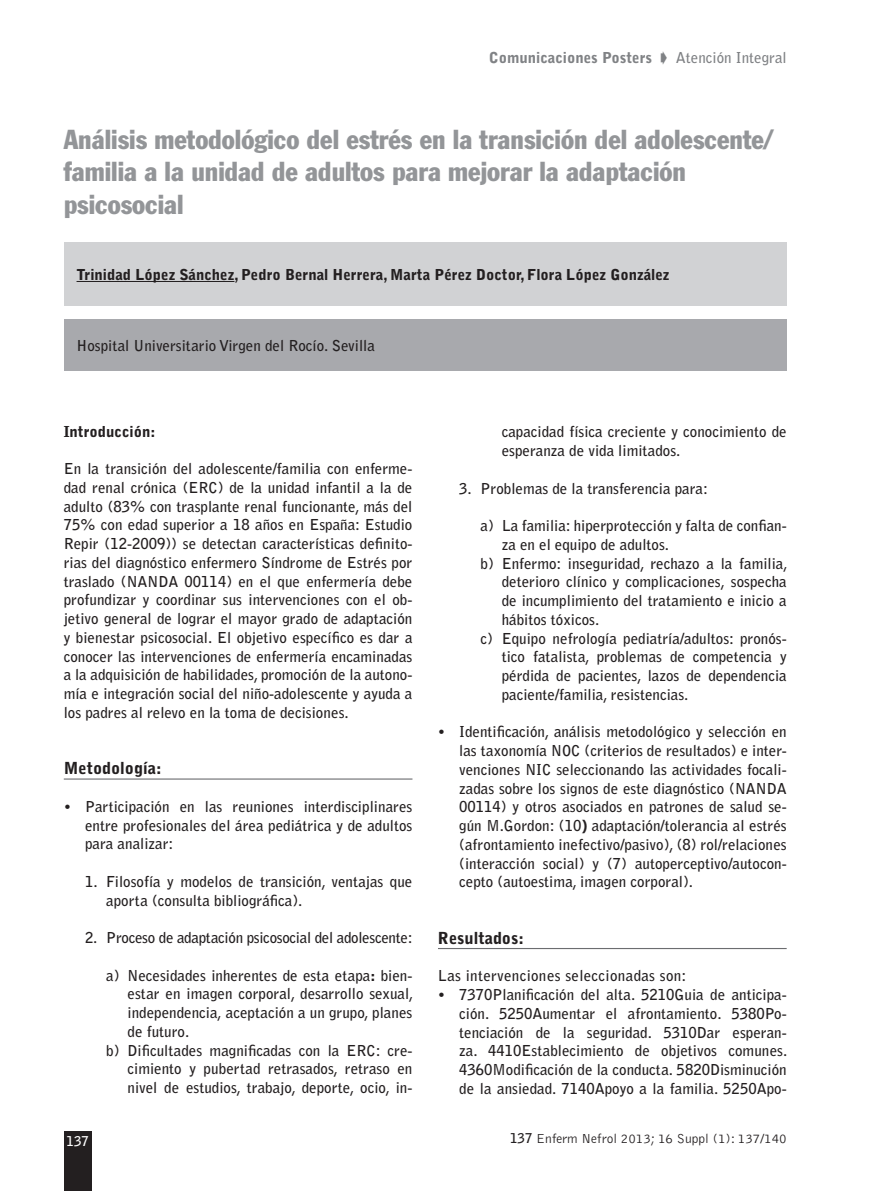
<style>
.page{position:relative;width:893px;height:1191px;background:#fff}
.page>*{position:absolute;margin:0;border:0;box-sizing:border-box;transform-origin:0 0}
.t1{font:condensed 27px/32.4px "Franklin Gothic";color:#939598}
.t2{font:900 16.5px "Bell Gothic";color:#231f20}
.t3{font:700 15px/18.8px "Bell Gothic";color:#231f20;text-align:justify}
.t4{font:900 15px "Bell Gothic";color:#231f20}
.t5{font:700 15px "Bell Gothic";letter-spacing:-.02em;color:#231f20}
.t6{font:900 15px "Bell Gothic";color:#808285}
.t7{font:700 15px "Bell Gothic";letter-spacing:.02em;color:#231f20}
.t8{font:300 13.5px "Bell Gothic";color:#231f20}
.t9{font:700 13.5px "Bell Gothic";color:#fff}
.s1{font-weight:700}
.s2{font-weight:900}
</style>
<div class="page">
<div style="left:64px;top:1131px;width:27px;height:60px;background:#231f20"></div>
<div style="left:64px;top:319px;width:723px;height:51px;background:#a8a9ad"></div>
<div style="left:64px;top:242px;width:723px;height:64px;background:#d1d2d4"></div>
<hr style="left:64px;top:778px;width:348px;height:1px;background:#6c6d70">
<hr style="left:438px;top:948px;width:349px;height:1px;background:#6c6d70">
<hr style="left:77px;top:281px;width:157px;height:1px;background:#231f20">
<p class="t6" style="left:489px;top:52px;width:299px">Comunicaciones Posters ➧ <span class="s1">Atención Integral</span></p>
<h1 class="t1" style="left:64px;top:125px;width:710px">Análisis metodológico del estrés en la transición del adolescente/ familia a la unidad de adultos para mejorar la adaptación psicosocial</h1>
<p class="t4" style="left:77px;top:269px;width:595px">Trinidad López Sánchez, Pedro Bernal Herrera, Marta Pérez Doctor, Flora López González</p>
<p class="t3" style="left:77px;top:337px;width:300px">Hospital Universitario Virgen del Rocío. Sevilla</p>
<p class="t4" style="left:64px;top:425px;width:93px">Introducción:</p>
<p class="t3" style="left:64px;top:460px;width:350px">En la transición del adolescente/familia con enferme&shy;dad renal crónica (ERC) de la unidad infantil a la de adulto (83% con trasplante renal funcionante, más del 75% con edad superior a 18 años en España: Estudio Repir (12-2009)) se detectan características definito&shy;rias del diagnóstico enfermero Síndrome de Estrés por traslado (NANDA 00114) en el que enfermería debe profundizar y coordinar sus intervenciones con el ob&shy;jetivo general de lograr el mayor grado de adaptación y bienestar psicosocial. El objetivo específico es dar a conocer las intervenciones de enfermería encaminadas a la adquisición de habilidades, promoción de la autono&shy;mía e integración social del niño-adolescente y ayuda a los padres al relevo en la toma de decisiones.</p>
<p class="t2" style="left:64px;top:762px;width:99px">Metodología:</p>
<p class="t3" style="left:85px;top:798px;width:329px;text-indent:-21px">• Participación en las reuniones interdisciplinares entre profesionales del área pediátrica y de adultos para analizar:</p>
<p class="t3" style="left:106px;top:873px;width:308px;text-indent:-21px">1. Filosofía y modelos de transición, ventajas que aporta (consulta bibliográfica).</p>
<p class="t5" style="left:85px;top:931px;width:329px">2. Proceso de adaptación psicosocial del adolescente:</p>
<p class="t3" style="left:106px;top:967px;width:308px">a) Necesidades inherentes de esta etapa<span class="s2">:</span> bien-</p>
<p class="t3" style="left:128px;top:985px;width:287px">estar en imagen corporal, desarrollo sexual,</p>
<p class="t3" style="left:128px;top:1004px;width:286px">independencia, aceptación a un grupo, planes</p>
<p class="t3" style="left:128px;top:1023px;width:63px">de futuro.</p>
<p class="t3" style="left:106px;top:1042px;width:308px">b) Dificultades magnificadas con la ERC: cre-</p>
<p class="t3" style="left:128px;top:1060px;width:286px">cimiento y pubertad retrasados, retraso en</p>
<p class="t3" style="left:128px;top:1079px;width:286px">nivel de estudios, trabajo, deporte, ocio, in-</p>
<p class="t3" style="left:502px;top:423px;width:286px">capacidad física creciente y conocimiento de esperanza de vida limitados.</p>
<p class="t3" style="left:459px;top:480px;width:250px">3. Problemas de la transferencia para:</p>
<p class="t3" style="left:480px;top:517px;width:308px">a) La familia: hiperprotección y falta de confian-</p>
<p class="t3" style="left:502px;top:536px;width:169px">za en el equipo de adultos.</p>
<p class="t3" style="left:480px;top:555px;width:309px">b) Enfermo: inseguridad, rechazo a la familia,</p>
<p class="t3" style="left:502px;top:573px;width:286px">deterioro clínico y complicaciones, sospecha</p>
<p class="t3" style="left:502px;top:592px;width:286px">de incumplimiento del tratamiento e inicio a</p>
<p class="t3" style="left:502px;top:611px;width:99px">hábitos tóxicos.</p>
<p class="t3" style="left:480px;top:630px;width:308px">c) Equipo nefrología pediatría/adultos: pronós-</p>
<p class="t3" style="left:502px;top:648px;width:286px">tico fatalista, problemas de competencia y</p>
<p class="t3" style="left:502px;top:667px;width:286px">pérdida de pacientes, lazos de dependencia</p>
<p class="t3" style="left:502px;top:686px;width:188px">paciente/familia, resistencias.</p>
<p class="t3" style="left:459px;top:723px;width:329px;text-indent:-21px">• Identificación, análisis metodológico y selección en las taxonomía NOC (criterios de resultados) e inter&shy;venciones NIC seleccionando las actividades focali&shy;zadas sobre los signos de este diagnóstico (NANDA 00114) y otros asociados en patrones de salud se&shy;gún M.Gordon: (10<span class="s2">)</span> adaptación/tolerancia al estrés (afrontamiento inefectivo/pasivo), (8) rol/relaciones (interacción social) y (7) autoperceptivo/autocon&shy;cepto (autoestima, imagen corporal).</p>
<p class="t2" style="left:438px;top:931px;width:87px">Resultados:</p>
<p class="t7" style="left:438px;top:970px;width:250px">Las intervenciones seleccionadas son:</p>
<p class="t3" style="left:459px;top:986px;width:329px;text-indent:-21px">• 7370Planificación del alta. 5210Guia de anticipa&shy;ción. 5250Aumentar el afrontamiento. 5380Po&shy;tenciación de la seguridad. 5310Dar esperan&shy;za. 4410Establecimiento de objetivos comunes.<br>4360Modificación de la conducta. 5820Disminución de la ansiedad. 7140Apoyo a la familia. 5250Apo-</p>
<p class="t9" style="left:67px;top:1135px;width:24px">137</p>
<p class="t8" style="left:510px;top:1133px;width:278px"><span class="s1">137</span> Enferm Nefrol 2013; 16 Suppl (1): 137/140</p>
</div>
